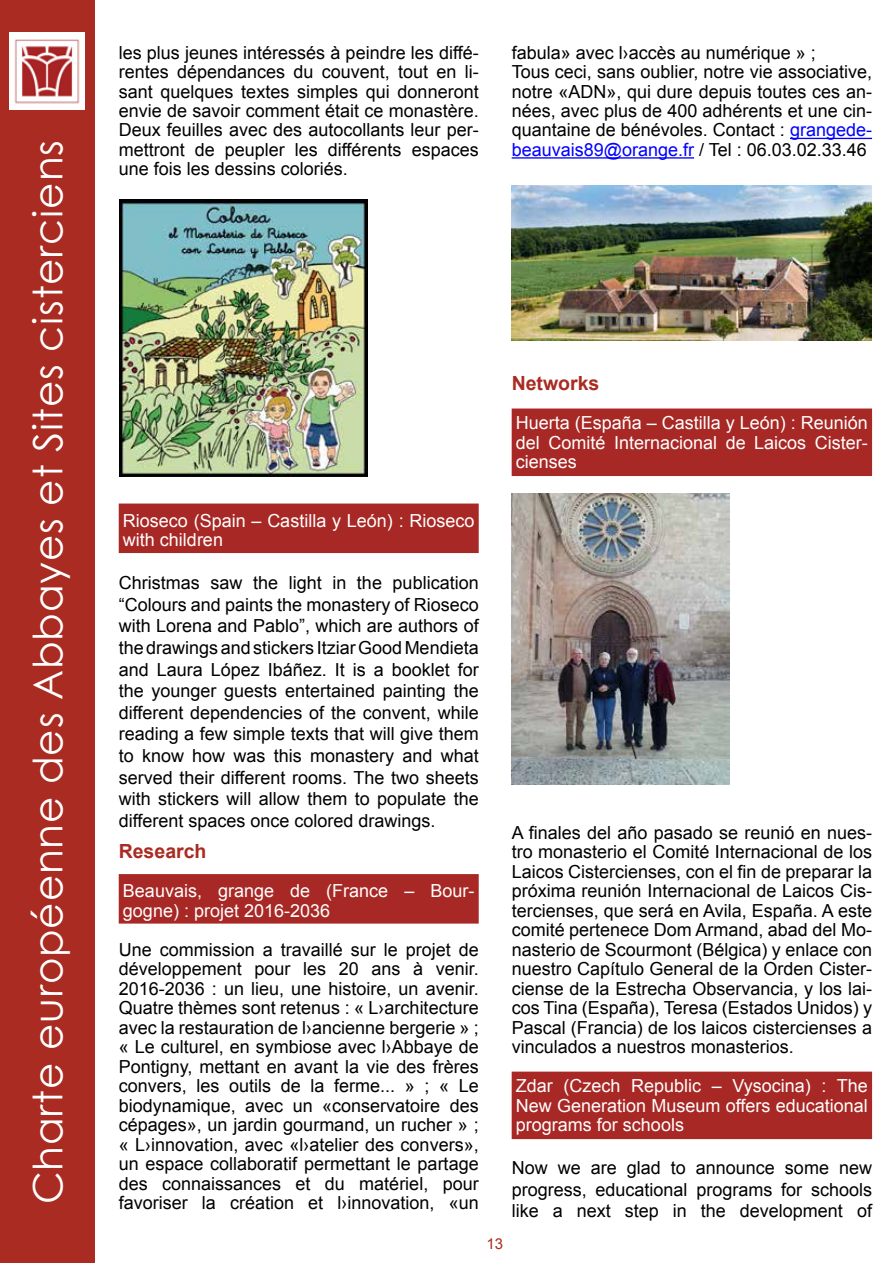
<style>
.page{position:relative;width:893px;height:1263px;background:#fff}
.page>*{position:absolute;margin:0;border:0;box-sizing:border-box;transform-origin:0 0}
.t1{font:40.5px "Century Gothic";letter-spacing:.02em;color:#fff}
.t2{font:700 19.5px "Arial";color:#a92b21}
.t3{font:18px/19.5px "Arial";color:#000;text-align:justify}
.t4{font:18px/19.5px "Arial";color:#fff}
.t5{font:15px "Arial";color:#a92b21}
.s1{color:#00f}
</style>
<div class="page">
<div style="left:0;top:0;width:95px;height:1263px;background:#a92b21"></div>
<img style="left:10px;top:33px;width:75px;height:76px">
<div style="left:119px;top:503px;width:360px;height:50px;background:#a82825"></div>
<div style="left:119px;top:874px;width:360px;height:49px;background:#a82825"></div>
<img style="left:120px;top:200px;width:247px;height:276px">
<hr style="left:790px;top:138px;width:82px;height:1px;background:#00f">
<hr style="left:512px;top:157px;width:182px;height:2px;background:#00f">
<div style="left:512px;top:408px;width:360px;height:68px;background:#a82825"></div>
<div style="left:512px;top:1071px;width:360px;height:68px;background:#a82825"></div>
<img style="left:512px;top:185px;width:360px;height:156px">
<img style="left:512px;top:493px;width:218px;height:291px">
<h1 class="t1" style="left:20px;top:1204px;width:1066px;rotate:-90deg">Charte européenne des Abbayes et Sites cisterciens</h1>
<p class="t3" style="left:119px;top:43px;width:361px">les plus jeunes intéressés à peindre les diffé&shy;rentes dépendances du couvent, tout en li&shy;sant quelques textes simples qui donneront envie de savoir comment était ce monastère.<br>Deux feuilles avec des autocollants leur per&shy;mettront de peupler les différents espaces une fois les dessins coloriés.</p>
<p class="t3" style="left:512px;top:43px;width:362px;text-align:left">fabula» avec l›accès au numérique » ;<br>Tous ceci, sans oublier, notre vie associative, notre «ADN», qui dure depuis toutes ces an&shy;nées, avec plus de 400 adhérents et une cin&shy;quantaine de bénévoles. Contact : <span class="s1">grangede&shy;beauvais89@orange.fr</span> / Tel : 06.03.02.33.46</p>
<p class="t2" style="left:512px;top:370px;width:89px">Networks</p>
<p class="t4" style="left:516px;top:413px;width:353px;text-align:justify">Huerta (España – Castilla y León) : Reunión del Comité Internacional de Laicos Cister&shy;cienses</p>
<p class="t4" style="left:123px;top:511px;width:353px">Rioseco (Spain – Castilla y León) : Rioseco with children</p>
<p class="t3" style="left:119px;top:572px;width:361px;line-height:21.6px">Christmas saw the light in the publication “Colours and paints the monastery of Rioseco with Lorena and Pablo”, which are authors of the drawings and stickers Itziar Good Mendieta and Laura López Ibáñez. It is a booklet for the younger guests entertained painting the different dependencies of the convent, while reading a few simple texts that will give them to know how was this monastery and what served their different rooms. The two sheets with stickers will allow them to populate the different spaces once colored drawings.</p>
<p class="t2" style="left:119px;top:838px;width:89px">Research</p>
<p class="t4" style="left:123px;top:881px;width:353px">Beauvais, grange de (France – Bour&shy;gogne) : projet 2016-2036</p>
<p class="t3" style="left:119px;top:940px;width:361px">Une commission a travaillé sur le projet de développement pour les 20 ans à venir.<br>2016-2036 : un lieu, une histoire, un avenir.<br>Quatre thèmes sont retenus : « L›architecture avec la restauration de l›ancienne bergerie » ; « Le culturel, en symbiose avec l›Abbaye de Pontigny, mettant en avant la vie des frères convers, les outils de la ferme... » ; « Le biodynamique, avec un «conservatoire des cépages», un jardin gourmand, un rucher » ; « L›innovation, avec «l›atelier des convers», un espace collaboratif permettant le partage des connaissances et du matériel, pour favoriser la création et l›innovation, «un</p>
<p class="t5" style="left:486px;top:1233px;width:18px">13</p>
<p class="t3" style="left:512px;top:823px;width:362px">A finales del año pasado se reunió en nues&shy;tro monasterio el Comité Internacional de los Laicos Cistercienses, con el fin de preparar la próxima reunión Internacional de Laicos Cis&shy;tercienses, que será en Avila, España. A este comité pertenece Dom Armand, abad del Mo&shy;nasterio de Scourmont (Bélgica) y enlace con nuestro Capítulo General de la Orden Cister&shy;ciense de la Estrecha Observancia, y los lai&shy;cos Tina (España), Teresa (Estados Unidos) y Pascal (Francia) de los laicos cistercienses a vinculados a nuestros monasterios.</p>
<p class="t4" style="left:516px;top:1076px;width:353px;text-align:justify">Zdar (Czech Republic – Vysocina) : The New Generation Museum offers educational programs for schools</p>
<p class="t3" style="left:512px;top:1157px;width:362px;line-height:21.6px">Now we are glad to announce some new progress, educational programs for schools like a next step in the development of</p>
</div>
